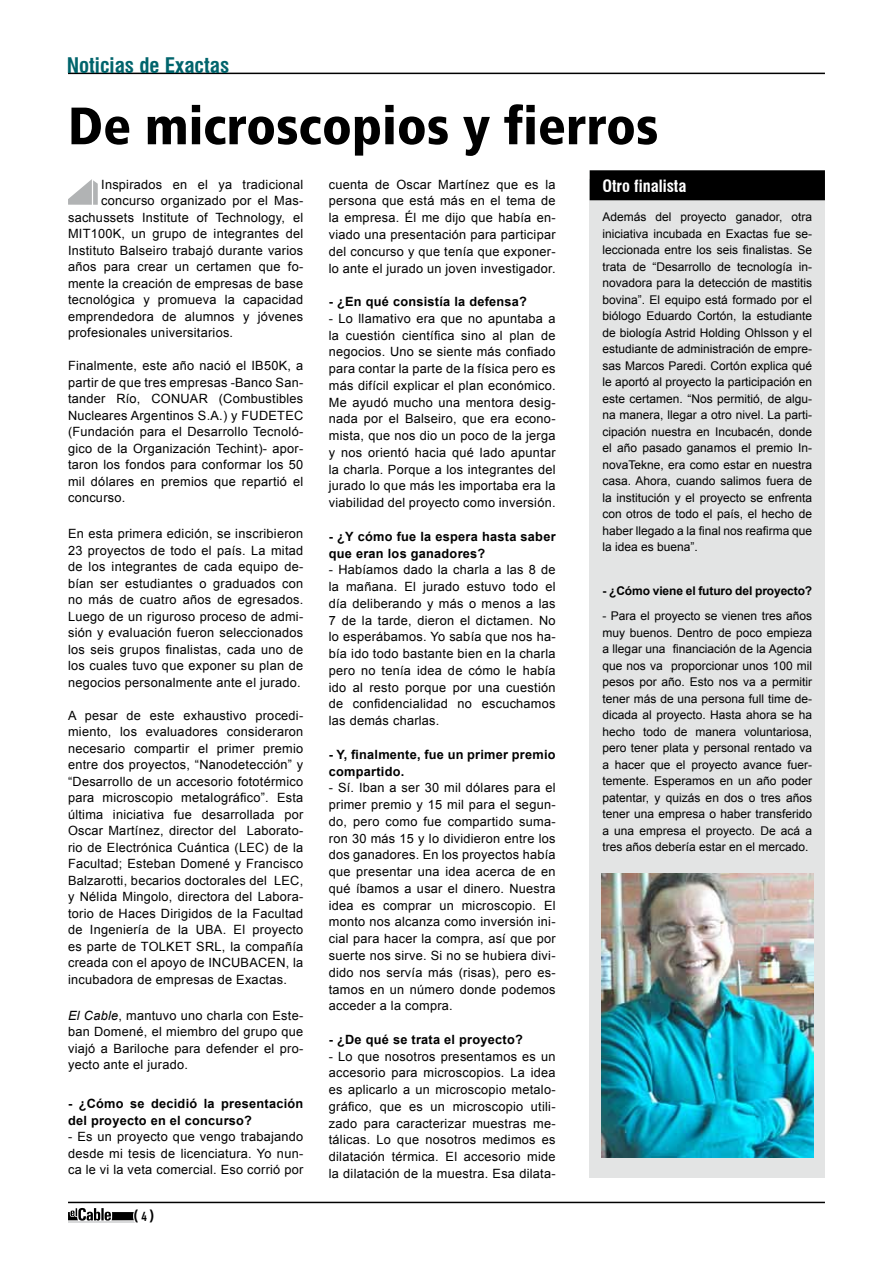
<style>
.page{position:relative;width:893px;height:1263px;background:#fff}
.page>*{position:absolute;margin:0;border:0;box-sizing:border-box;transform-origin:0 0}
.t1{font:900 condensed 52.5px "Frutiger";color:#000}
.t2{font:700 condensed 21px "Swiss 721 BT";color:#00646c}
.t3{font:700 condensed 16.5px "Swiss 721 BT";color:#fff}
.t4{font:700 15px "Agency FB";color:#000}
.t5{font:12.75px/16.8px "Arial";letter-spacing:.02em;color:#000;text-align:justify}
.t6{font:700 12.75px/16.8px "Arial";letter-spacing:.02em;color:#000}
.t7{font:12px/16.5px "Arial";color:#000;text-align:justify}
.t8{font:700 12px "Arial";letter-spacing:-.01em;color:#000}
.s1{font-style:italic}
.s2{font-size:12px}
</style>
<div class="page">
<hr style="left:68px;top:73px;width:757px;height:1px;background:#000">
<svg style="left:68px;top:1201px;width:88px;height:22px"></svg>
<hr style="left:68px;top:1202px;width:757px;height:1px;background:#000">
<svg style="left:68px;top:179px;width:30px;height:26px"></svg>
<div style="left:590px;top:179px;width:235px;height:999px;background:#e3e4e4"></div>
<div style="left:590px;top:170px;width:235px;height:30px;background:#000"></div>
<img style="left:601px;top:873px;width:213px;height:284px">
<h2 class="t2" style="left:67px;top:52px;width:164px">Noticias de Exactas</h2>
<h1 class="t1" style="left:68px;top:94px;width:592px">De microscopios y fierros</h1>
<p class="t3" style="left:602px;top:176px;width:86px">Otro finalista</p>
<p class="t7" style="left:602px;top:209px;width:211px">Además del proyecto ganador, otra iniciativa incubada en Exactas fue se&shy;leccionada entre los seis finalistas. Se trata de “Desarrollo de tecnología in&shy;novadora para la detección de mastitis bovina”. El equipo está formado por el biólogo Eduardo Cortón, la estudiante de biología Astrid Holding Ohlsson y el estudiante de administración de empre&shy;sas Marcos Paredi. Cortón explica qué le aportó al proyecto la participación en este certamen. “Nos permitió, de algu&shy;na manera, llegar a otro nivel. La parti&shy;cipación nuestra en Incubacén, donde el año pasado ganamos el premio In&shy;novaTekne, era como estar en nuestra casa. Ahora, cuando salimos fuera de la institución y el proyecto se enfrenta con otros de todo el país, el hecho de haber llegado a la final nos reafirma que la idea es buena”.</p>
<p class="t8" style="left:602px;top:583px;width:211px">- ¿Cómo viene el futuro del proyecto?</p>
<p class="t7" style="left:602px;top:608px;width:211px">- Para el proyecto se vienen tres años muy buenos. Dentro de poco empieza a llegar una financiación de la Agencia que nos va proporcionar unos 100 mil pesos por año. Esto nos va a permitir tener más de una persona full time de&shy;dicada al proyecto. Hasta ahora se ha hecho todo de manera voluntariosa, pero tener plata y personal rentado va a hacer que el proyecto avance fuer&shy;temente. Esperamos en un año poder patentar, y quizás en dos o tres años tener una empresa o haber transferido a una empresa el proyecto. De acá a tres años debería estar en el mercado.</p>
<p class="t5" style="left:329px;top:176px;width:228px">cuenta de Oscar Martínez que es la persona que está más en el tema de la empresa. Él me dijo que había en&shy;viado una presentación para participar del concurso y que tenía que exponer&shy;lo ante el jurado un joven investigador.</p>
<p class="t6" style="left:329px;top:294px;width:200px">- ¿En qué consistía la defensa?</p>
<p class="t5" style="left:329px;top:310px;width:228px">- Lo llamativo era que no apuntaba a la cuestión científica sino al plan de negocios. Uno se siente más confiado para contar la parte de la física pero es más difícil explicar el plan económico.<br>Me ayudó mucho una mentora desig&shy;nada por el Balseiro, que era econo&shy;mista, que nos dio un poco de la jerga y nos orientó hacia qué lado apuntar la charla. Porque a los integrantes del jurado lo que más les importaba era la viabilidad del proyecto como inversión.</p>
<p class="t6" style="left:329px;top:528px;width:228px">- ¿Y cómo fue la espera hasta saber que eran los ganadores?</p>
<p class="t5" style="left:329px;top:562px;width:228px">- Habíamos dado la charla a las 8 de la mañana. El jurado estuvo todo el día deliberando y más o menos a las 7 de la tarde, dieron el dictamen. No lo esperábamos. Yo sabía que nos ha&shy;bía ido todo bastante bien en la charla pero no tenía idea de cómo le había ido al resto porque por una cuestión de confidencialidad no escuchamos las demás charlas.</p>
<p class="t6" style="left:329px;top:746px;width:228px">- Y, finalmente, fue un primer premio compartido.</p>
<p class="t5" style="left:329px;top:779px;width:228px">- Sí. Iban a ser 30 mil dólares para el primer premio y 15 mil para el segun&shy;do, pero como fue compartido suma&shy;ron 30 más 15 y lo dividieron entre los dos ganadores. En los proyectos había que presentar una idea acerca de en qué íbamos a usar el dinero. Nuestra idea es comprar un microscopio. El monto nos alcanza como inversión ini&shy;cial para hacer la compra, así que por suerte nos sirve. Si no se hubiera divi&shy;dido nos servía más (risas), pero es&shy;tamos en un número donde podemos acceder a la compra.</p>
<p class="t6" style="left:329px;top:1031px;width:195px">- ¿De qué se trata el proyecto?</p>
<p class="t5" style="left:329px;top:1048px;width:228px">- Lo que nosotros presentamos es un accesorio para microscopios. La idea es aplicarlo a un microscopio metalo&shy;gráfico, que es un microscopio utili&shy;zado para caracterizar muestras me&shy;tálicas. Lo que nosotros medimos es dilatación térmica. El accesorio mide la dilatación de la muestra. Esa dilata-</p>
<p class="t5" style="left:101px;top:176px;width:204px">Inspirados en el ya tradicional</p>
<p class="t5" style="left:101px;top:192px;width:204px">concurso organizado por el Mas-</p>
<p class="t5" style="left:68px;top:209px;width:237px">sachussets Institute of Technology, el</p>
<p class="t5" style="left:68px;top:225px;width:237px">MIT100K, un grupo de integrantes del</p>
<p class="t5" style="left:68px;top:242px;width:237px">Instituto Balseiro trabajó durante varios</p>
<p class="t5" style="left:68px;top:258px;width:237px">años para crear un certamen que fo-</p>
<p class="t5" style="left:68px;top:275px;width:237px">mente la creación de empresas de base</p>
<p class="t5" style="left:68px;top:291px;width:237px">tecnológica y promueva la capacidad</p>
<p class="t5" style="left:68px;top:308px;width:237px">emprendedora de alumnos y jóvenes</p>
<p class="t5" style="left:68px;top:324px;width:167px">profesionales universitarios.</p>
<p class="t5" style="left:68px;top:358px;width:237px">Finalmente, este año nació el IB50K, a partir de que tres empresas -Banco San&shy;tander Río, CONUAR (Combustibles Nucleares Argentinos S.A.) y FUDETEC (Fundación para el Desarrollo Tecnoló&shy;gico de la Organización Techint)- apor&shy;taron los fondos para conformar los 50 mil dólares en premios que repartió el concurso.</p>
<p class="t5" style="left:68px;top:526px;width:237px">En esta primera edición, se inscribieron 23 proyectos de todo el país. La mitad de los integrantes de cada equipo de&shy;bían ser estudiantes o graduados con no más de cuatro años de egresados.<br>Luego de un riguroso proceso de admi&shy;sión y evaluación fueron seleccionados los seis grupos finalistas, cada uno de los cuales tuvo que exponer su plan de negocios personalmente ante el jurado.</p>
<p class="t5" style="left:68px;top:707px;width:237px">A pesar de este exhaustivo procedi&shy;miento, los evaluadores consideraron necesario compartir el primer premio entre dos proyectos, “Nanodetección” y “Desarrollo de un accesorio fototérmico para microscopio metalográfico”. Esta última iniciativa fue desarrollada por Oscar Martínez, director del Laborato&shy;rio de Electrónica Cuántica (LEC) de la Facultad; Esteban Domené y Francisco Balzarotti, becarios doctorales del LEC, y Nélida Mingolo, directora del Labora&shy;torio de Haces Dirigidos de la Facultad de Ingeniería de la UBA. El proyecto es parte de TOLKET SRL, la compañía creada con el apoyo de INCUBACEN, la incubadora de empresas de Exactas.</p>
<p class="t5" style="left:68px;top:1007px;width:237px"><span class="s1">El Cable</span>, mantuvo uno charla con Este&shy;ban Domené, el miembro del grupo que viajó a Bariloche para defender el pro&shy;yecto ante el jurado.</p>
<p class="t6" style="left:68px;top:1096px;width:237px">- ¿Cómo se decidió la presentación del proyecto en el concurso?</p>
<p class="t5" style="left:68px;top:1129px;width:237px">- Es un proyecto que vengo trabajando desde mi tesis de licenciatura. Yo nun&shy;ca le vi la veta comercial. Eso corrió por</p>
<p class="t4" style="left:134px;top:1206px;width:22px">( <span class="s2">4</span> )</p>
</div>
